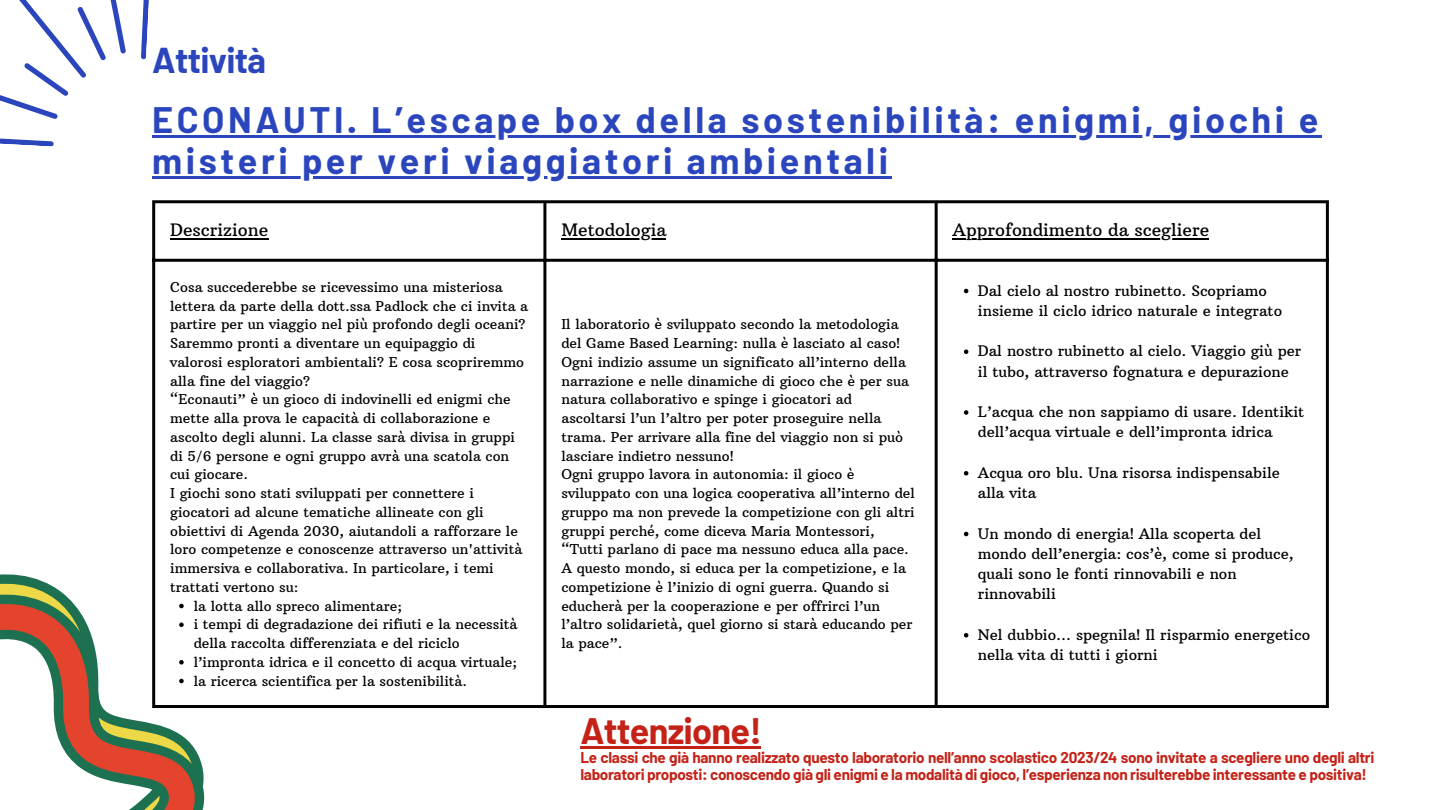
<style>
.page{position:relative;width:1440px;height:810px;background:#fff}
.page>*{position:absolute;margin:0;border:0;box-sizing:border-box;transform-origin:0 0}
.t1{font:700 36px "Barlow";letter-spacing:.1em;color:#2b46bd}
.t2{font:700 36px "Barlow";letter-spacing:-.02em;color:#c42217}
.t3{font:700 35.1px "Barlow";letter-spacing:-.02em;color:#2b46bd}
.t4{font:17.5px "Arbutus Slab";color:#000}
.t5{font:700 15.3px/17.2px "Barlow";letter-spacing:-.02em;color:#c42217}
.t6{font:14.8px/20.2px "Arbutus Slab";color:#000}
.t7{font:13.8px/18.8px "Arbutus Slab";color:#000}
</style>
<div class="page">
<svg style="left:0;top:496px;width:205px;height:314px"></svg>
<svg style="left:0;top:0;width:149px;height:147px"></svg>
<hr style="left:170px;top:238px;width:98px;height:1px;background:#000">
<hr style="left:561px;top:238px;width:105px;height:1px;background:#000">
<hr style="left:953px;top:238px;width:256px;height:1px;background:#000">
<svg style="left:179px;top:604px;width:5px;height:4px"></svg>
<svg style="left:179px;top:623px;width:5px;height:4px"></svg>
<svg style="left:179px;top:660px;width:5px;height:5px"></svg>
<svg style="left:179px;top:679px;width:5px;height:4px"></svg>
<svg style="left:964px;top:289px;width:4px;height:4px"></svg>
<svg style="left:964px;top:350px;width:4px;height:4px"></svg>
<svg style="left:964px;top:410px;width:4px;height:5px"></svg>
<svg style="left:964px;top:471px;width:4px;height:5px"></svg>
<svg style="left:964px;top:532px;width:4px;height:4px"></svg>
<svg style="left:964px;top:633px;width:4px;height:5px"></svg>
<hr style="left:152px;top:203px;width:3px;height:502px;background:#000">
<hr style="left:543px;top:203px;width:3px;height:502px;background:#000">
<hr style="left:935px;top:203px;width:3px;height:502px;background:#000">
<hr style="left:1326px;top:203px;width:3px;height:502px;background:#000">
<hr style="left:152px;top:200px;width:1177px;height:3px;background:#000">
<hr style="left:152px;top:259px;width:1177px;height:3px;background:#000">
<hr style="left:152px;top:705px;width:1177px;height:3px;background:#000">
<hr style="left:152px;top:135px;width:1170px;height:3px;background:#2b46bd">
<hr style="left:152px;top:176px;width:740px;height:3px;background:#2b46bd">
<hr style="left:580px;top:746px;width:181px;height:3px;background:#c42217">
<p class="t3" style="left:152px;top:38px;width:115px">Attività</p>
<p class="t1" style="left:152px;top:97px;width:1168px">ECONAUTI. L’escape box della sostenibilità: enigmi, giochi e</p>
<p class="t1" style="left:152px;top:138px;width:738px">misteri per veri viaggiatori ambientali</p>
<p class="t4" style="left:170px;top:219px;width:100px">Descrizione</p>
<h1 class="t4" style="left:561px;top:219px;width:106px">Metodologia</h1>
<h1 class="t4" style="left:953px;top:219px;width:258px">Approfondimento da scegliere</h1>
<p class="t7" style="left:170px;top:277px;width:359px">Cosa succederebbe se ricevessimo una misteriosa lettera da parte della dott.ssa Padlock che ci invita a partire per un viaggio nel più profondo degli oceani?<br>Saremmo pronti a diventare un equipaggio di valorosi esploratori ambientali? E cosa scopriremmo alla fine del viaggio?</p>
<p class="t7" style="left:170px;top:390px;width:346px">“Econauti” è un gioco di indovinelli ed enigmi che mette alla prova le capacità di collaborazione e ascolto degli alunni. La classe sarà divisa in gruppi di 5/6 persone e ogni gruppo avrà una scatola con cui giocare.</p>
<p class="t7" style="left:170px;top:484px;width:354px">I giochi sono stati sviluppati per connettere i giocatori ad alcune tematiche allineate con gli obiettivi di Agenda 2030, aiutandoli a rafforzare le loro competenze e conoscenze attraverso un'attività immersiva e collaborativa. In particolare, i temi trattati vertono su:</p>
<p class="t7" style="left:194px;top:596px;width:210px">la lotta allo spreco alimentare;</p>
<p class="t7" style="left:194px;top:615px;width:325px">i tempi di degradazione dei rifiuti e la necessità della raccolta differenziata e del riciclo</p>
<p class="t7" style="left:194px;top:652px;width:325px">l’impronta idrica e il concetto di acqua virtuale;</p>
<p class="t7" style="left:194px;top:671px;width:275px">la ricerca scientifica per la sostenibilità.</p>
<p class="t7" style="left:561px;top:315px;width:349px">Il laboratorio è sviluppato secondo la metodologia del Game Based Learning: nulla è lasciato al caso!<br>Ogni indizio assume un significato all’interno della narrazione e nelle dinamiche di gioco che è per sua natura collaborativo e spinge i giocatori ad ascoltarsi l’un l’altro per poter proseguire nella trama. Per arrivare alla fine del viaggio non si può lasciare indietro nessuno!</p>
<p class="t7" style="left:561px;top:465px;width:355px">Ogni gruppo lavora in autonomia: il gioco è sviluppato con una logica cooperativa all’interno del gruppo ma non prevede la competizione con gli altri gruppi perché, come diceva Maria Montessori, “Tutti parlano di pace ma nessuno educa alla pace.<br>A questo mondo, si educa per la competizione, e la competizione è l’inizio di ogni guerra. Quando si educherà per la cooperazione e per offrirci l’un l’altro solidarietà, quel giorno si starà educando per la pace”.</p>
<p class="t6" style="left:978px;top:280px;width:306px">Dal cielo al nostro rubinetto. Scopriamo insieme il ciclo idrico naturale e integrato</p>
<p class="t6" style="left:978px;top:341px;width:325px">Dal nostro rubinetto al cielo. Viaggio giù per il tubo, attraverso fognatura e depurazione</p>
<p class="t6" style="left:978px;top:402px;width:328px">L’acqua che non sappiamo di usare. Identikit dell’acqua virtuale e dell’impronta idrica</p>
<p class="t6" style="left:978px;top:462px;width:304px">Acqua oro blu. Una risorsa indispensabile alla vita</p>
<p class="t6" style="left:978px;top:523px;width:318px">Un mondo di energia! Alla scoperta del mondo dell’energia: cos’è, come si produce, quali sono le fonti rinnovabili e non rinnovabili</p>
<p class="t6" style="left:978px;top:624px;width:334px">Nel dubbio… spegnila! Il risparmio energetico nella vita di tutti i giorni</p>
<p class="t2" style="left:580px;top:708px;width:183px">Attenzione!</p>
<p class="t5" style="left:580px;top:748px;width:795px">Le classi che già hanno realizzato questo laboratorio nell’anno scolastico 2023/24 sono invitate a scegliere uno degli altri laboratori proposti: conoscendo già gli enigmi e la modalità di gioco, l’esperienza non risulterebbe interessante e positiva!</p>
</div>
